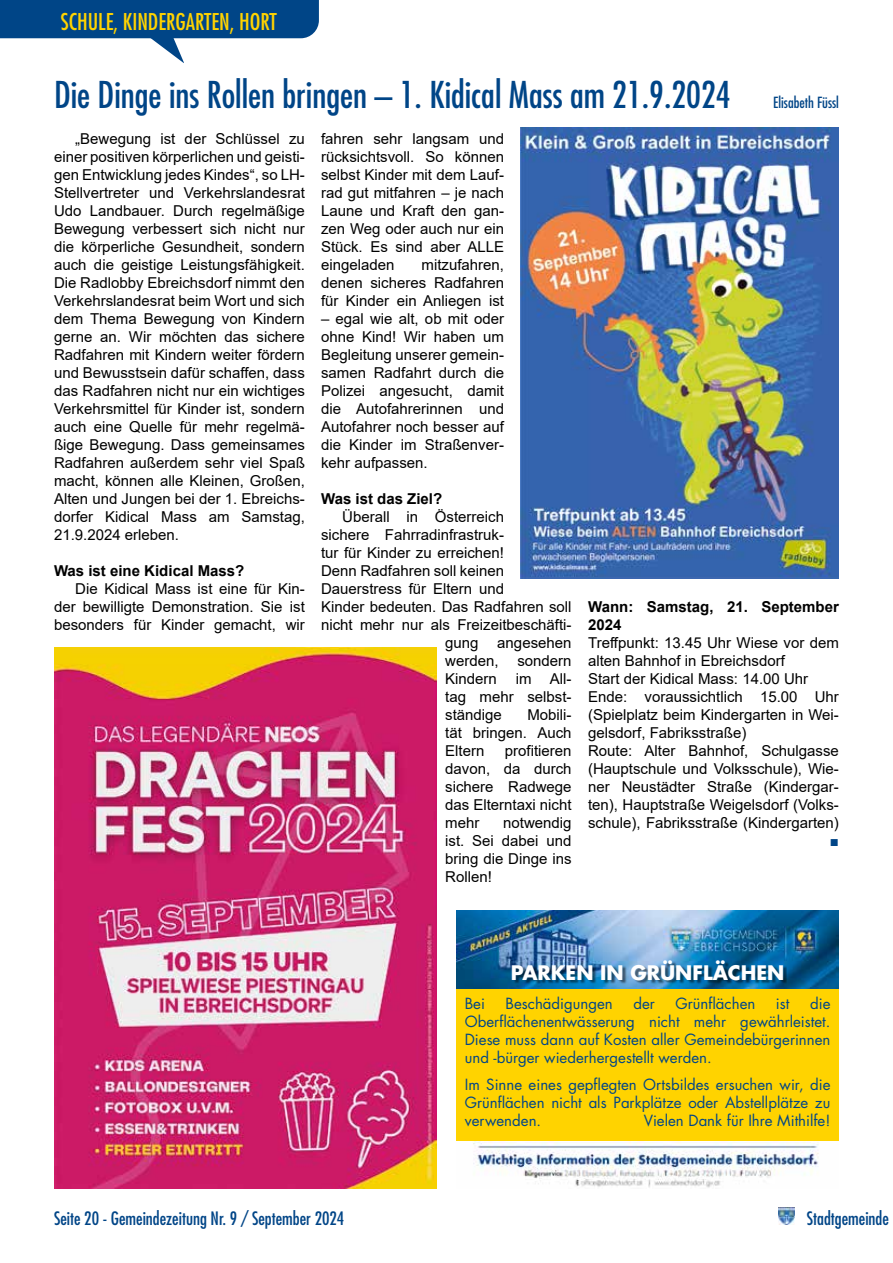
<style>
.page{position:relative;width:893px;height:1263px;background:#fff}
.page>*{position:absolute;margin:0;border:0;box-sizing:border-box;transform-origin:0 0}
.t1{font:condensed 36px "Futura Std";color:#004587}
.t2{font:condensed 22.5px "Futura Std";color:#ffd300}
.t3{font:700 19.5px "Futura Std";color:#fff}
.t4{font:condensed 18px "Futura Std";color:#004587}
.t5{font:15px/18px "Arial";color:#000;text-align:justify}
.t6{font:15px/18px "Futura Std";color:#004587;text-align:justify}
.t7{font:700 15px/18px "Arial";color:#000}
.t8{font:condensed 15px "Futura Std";color:#004587}
.t9{font:15px "Arial";color:#004587}
</style>
<div class="page">
<svg style="left:0;top:0;width:319px;height:63px"></svg>
<img style="left:778px;top:1208px;width:16px;height:17px">
<img style="left:54px;top:647px;width:383px;height:541px">
<img style="left:520px;top:128px;width:319px;height:450px">
<div style="left:456px;top:988px;width:383px;height:153px;background:#ffd300"></div>
<img style="left:473px;top:1141px;width:346px;height:47px">
<img style="left:456px;top:911px;width:383px;height:77px">
<div style="left:513px;top:961px;width:274px;height:24px;background:#000;opacity:.5"></div>
<h2 class="t2" style="left:61px;top:8px;width:217px">SCHULE, KINDERGARTEN, HORT</h2>
<h1 class="t1" style="left:54px;top:74px;width:678px">Die Dinge ins Rollen bringen – 1. Kidical Mass am 21.9.2024</h1>
<p class="t8" style="left:773px;top:94px;width:67px">Elisabeth Füssl</p>
<p class="t5" style="left:54px;top:130px;width:252px;text-indent:21px">„Bewegung ist der Schlüssel zu einer positiven körperlichen und geisti&shy;gen Entwicklung jedes Kindes“, so LH-Stellvertreter und Verkehrslandesrat Udo Landbauer. Durch regelmäßige Bewegung verbessert sich nicht nur die körperliche Gesundheit, sondern auch die geistige Leistungsfähigkeit.<br>Die Radlobby Ebreichsdorf nimmt den Verkehrslandesrat beim Wort und sich dem Thema Bewegung von Kindern gerne an. Wir möchten das sichere Radfahren mit Kindern weiter fördern und Bewusstsein dafür schaffen, dass das Radfahren nicht nur ein wichtiges Verkehrsmittel für Kinder ist, sondern auch eine Quelle für mehr regelmä&shy;ßige Bewegung. Dass gemeinsames Radfahren außerdem sehr viel Spaß macht, können alle Kleinen, Großen, Alten und Jungen bei der 1. Ebreichs&shy;dorfer Kidical Mass am Samstag, 21.9.2024 erleben.</p>
<p class="t7" style="left:54px;top:562px;width:192px">Was ist eine Kidical Mass?</p>
<p class="t5" style="left:54px;top:580px;width:252px;text-indent:21px">Die Kidical Mass ist eine für Kin&shy;der bewilligte Demonstration. Sie ist besonders für Kinder gemacht, wir</p>
<p class="t5" style="left:321px;top:130px;width:184px">fahren sehr langsam und rücksichtsvoll. So können selbst Kinder mit dem Lauf&shy;rad gut mitfahren – je nach Laune und Kraft den gan&shy;zen Weg oder auch nur ein Stück. Es sind aber ALLE eingeladen</p>
<p class="t5" style="left:321px;top:256px;width:184px;text-indent:100px">mitzufahren, denen sicheres Radfahren für Kinder ein Anliegen ist</p>
<p class="t5" style="left:321px;top:310px;width:184px">– egal wie alt, ob mit oder ohne Kind! Wir haben um Begleitung unserer gemein&shy;samen Radfahrt durch die Polizei angesucht, damit die Autofahrerinnen und Autofahrer noch besser auf die Kinder im Straßenver&shy;kehr aufpassen.</p>
<p class="t7" style="left:321px;top:490px;width:123px">Was ist das Ziel?</p>
<p class="t5" style="left:342px;top:508px;width:163px">Überall in Österreich</p>
<p class="t5" style="left:321px;top:526px;width:184px">sichere Fahrradinfrastruk-</p>
<p class="t5" style="left:321px;top:544px;width:184px">tur für Kinder zu erreichen!</p>
<p class="t5" style="left:321px;top:562px;width:184px">Denn Radfahren soll keinen</p>
<p class="t5" style="left:321px;top:580px;width:184px">Dauerstress für Eltern und</p>
<p class="t5" style="left:321px;top:598px;width:252px">Kinder bedeuten. Das Radfahren soll</p>
<p class="t5" style="left:321px;top:616px;width:252px">nicht mehr nur als Freizeitbeschäfti-</p>
<p class="t5" style="left:445px;top:634px;width:128px">gung angesehen</p>
<p class="t5" style="left:445px;top:652px;width:55px">werden,</p>
<p class="t5" style="left:517px;top:652px;width:56px">sondern</p>
<p class="t5" style="left:445px;top:670px;width:53px">Kindern</p>
<p class="t5" style="left:445px;top:670px;width:128px;text-indent:71px">im All&shy;tag mehr selbst&shy;ständige</p>
<p class="t5" style="left:445px;top:706px;width:128px;text-indent:82px">Mobili&shy;tät bringen. Auch Eltern</p>
<p class="t5" style="left:445px;top:742px;width:128px;text-indent:60px">profitieren davon, da durch sichere Radwege das Elterntaxi nicht mehr</p>
<p class="t5" style="left:445px;top:814px;width:128px;text-indent:58px">notwendig ist. Sei dabei und bring die Dinge ins Rollen!</p>
<p class="t7" style="left:588px;top:598px;width:252px">Wann: Samstag, 21. September<br>2024</p>
<p class="t5" style="left:588px;top:634px;width:252px;text-align:left">Treffpunkt: 13.45 Uhr Wiese vor dem alten Bahnhof in Ebreichsdorf<br>Start der Kidical Mass: 14.00 Uhr Ende: voraussichtlich 15.00 Uhr (Spielplatz beim Kindergarten in Wei&shy;gelsdorf, Fabriksstraße)<br>Route: Alter Bahnhof, Schulgasse (Hauptschule und Volksschule), Wie&shy;ner Neustädter Straße (Kindergar&shy;ten), Hauptstraße Weigelsdorf (Volks&shy;schule), Fabriksstraße (Kindergarten)</p>
<p class="t9" style="left:830px;top:831px;width:11px">■</p>
<h3 class="t3" style="left:511px;top:959px;width:275px">PARKEN IN GRÜNFLÄCHEN</h3>
<p class="t6" style="left:465px;top:995px;width:22px">Bei</p>
<p class="t6" style="left:506px;top:995px;width:109px">Beschädigungen</p>
<p class="t6" style="left:633px;top:995px;width:23px">der</p>
<p class="t6" style="left:675px;top:995px;width:81px">Grünflächen</p>
<p class="t6" style="left:776px;top:995px;width:15px">ist</p>
<p class="t6" style="left:465px;top:995px;width:367px;text-indent:345px">die Oberflächenentwässerung nicht mehr gewährleistet.<br>Diese muss dann auf Kosten aller Gemeindebürgerinnen und -bürger wiederhergestellt werden.</p>
<p class="t6" style="left:465px;top:1076px;width:367px">Im Sinne eines gepflegten Ortsbildes ersuchen wir, die Grünflächen nicht als Parkplätze oder Abstellplätze zu verwenden.</p>
<p class="t6" style="left:644px;top:1112px;width:188px">Vielen Dank für Ihre Mithilfe!</p>
<p class="t4" style="left:54px;top:1207px;width:292px">Seite 20 - Gemeindezeitung Nr. 9 / September 2024</p>
<p class="t4" style="left:807px;top:1207px;width:84px">Stadtgemeinde</p>
</div>
